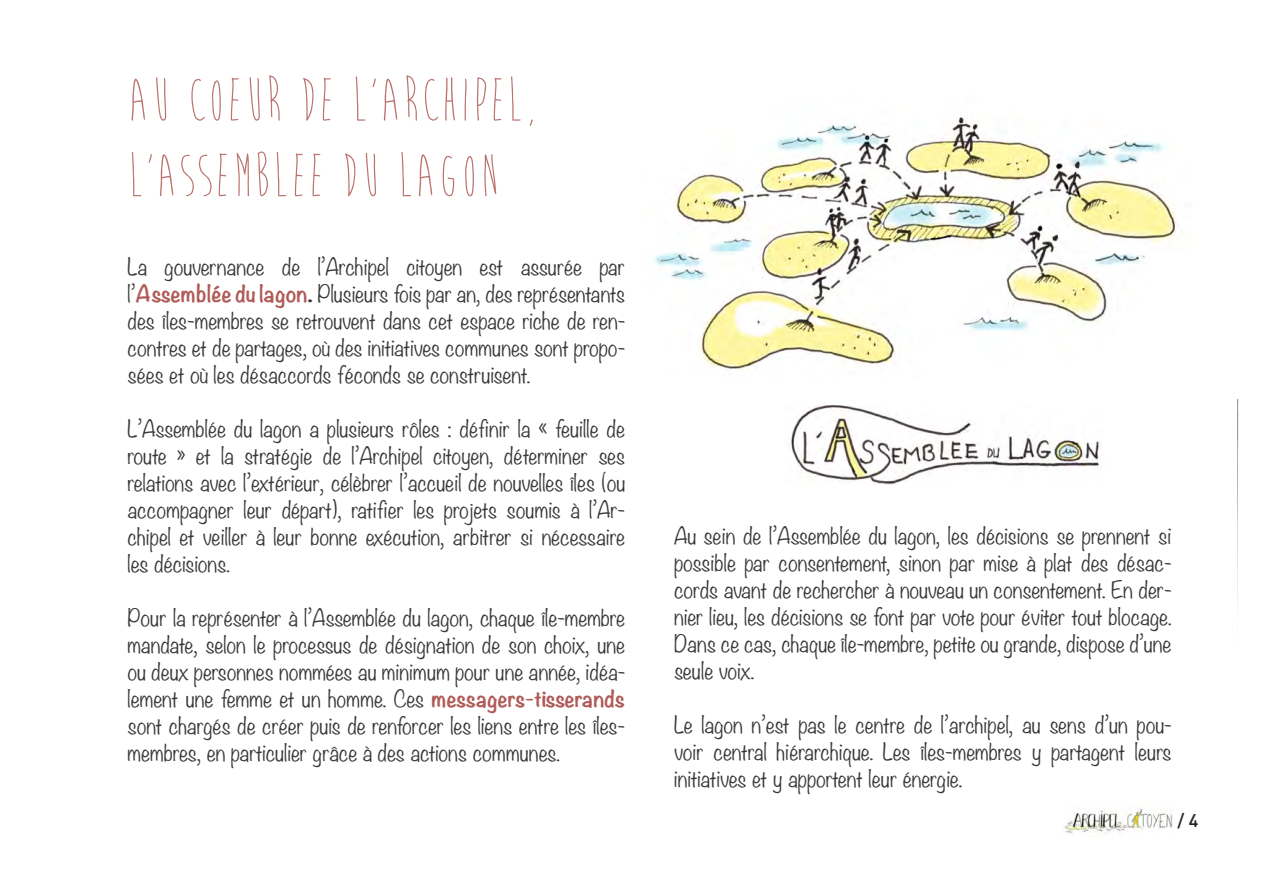
<style>
.page{position:relative;width:1263px;height:893px;background:#fff}
.page>*{position:absolute;margin:0;border:0;box-sizing:border-box;transform-origin:0 0}
.titre{font:63px/75.6px "Brain Flower";color:#ba736f}
.texte{font:300 21px/27px "Noteworthy";color:#393838;text-align:justify}
.t1{font:500 18px "DIN Pro";color:#231f20}
.s1{font-weight:700;color:#b05b58}
.s2{font-weight:700}
</style>
<div class="page">
<img style="left:654px;top:117px;width:525px;height:254px">
<img style="left:788px;top:405px;width:313px;height:80px">
<img style="left:1237px;top:399px;width:2px;height:208px">
<img style="left:1064px;top:807px;width:109px;height:28px">
<p class="titre" style="left:128px;top:63px;width:414px">AU COEUR DE l’ARCHIPEL,<br>L’ASSEMBLEE DU LAGON</p>
<p class="texte" style="left:128px;top:253px;width:499px">La gouvernance de l’Archipel citoyen est assurée par l’<span class="s1">Assemblée du lagon</span><span class="s2">.</span> Plusieurs fois par an, des représentants des îles-membres se retrouvent dans cet espace riche de ren&shy;contres et de partages, où des initiatives communes sont propo&shy;sées et où les désaccords féconds se construisent.</p>
<p class="texte" style="left:128px;top:415px;width:499px">L’Assemblée du lagon a plusieurs rôles : définir la « feuille de route » et la stratégie de l’Archipel citoyen, déterminer ses relations avec l’extérieur, célèbrer l’accueil de nouvelles îles (ou accompagner leur départ), ratifier les projets soumis à l’Ar&shy;chipel et veiller à leur bonne exécution, arbitrer si nécessaire les décisions.</p>
<p class="texte" style="left:128px;top:604px;width:499px">Pour la représenter à l’Assemblée du lagon, chaque île-membre mandate, selon le processus de désignation de son choix, une ou deux personnes nommées au minimum pour une année, idéa&shy;lement une femme et un homme. Ces <span class="s1">messagers-tisserands </span>sont chargés de créer puis de renforcer les liens entre les îles&shy;membres, en particulier grâce à des actions communes.</p>
<p class="texte" style="left:674px;top:522px;width:499px">Au sein de l’Assemblée du lagon, les décisions se prennent si possible par consentement, sinon par mise à plat des désac&shy;cords avant de rechercher à nouveau un consentement. En der&shy;nier lieu, les décisions se font par vote pour éviter tout blocage.<br>Dans ce cas, chaque île-membre, petite ou grande, dispose d’une seule voix.</p>
<p class="texte" style="left:674px;top:711px;width:499px">Le lagon n’est pas le centre de l’archipel, au sens d’un pou&shy;voir central hiérarchique. Les îles-membres y partagent leurs initiatives et y apportent leur énergie.</p>
<p class="t1" style="left:1177px;top:809px;width:22px">/ 4</p>
</div>
